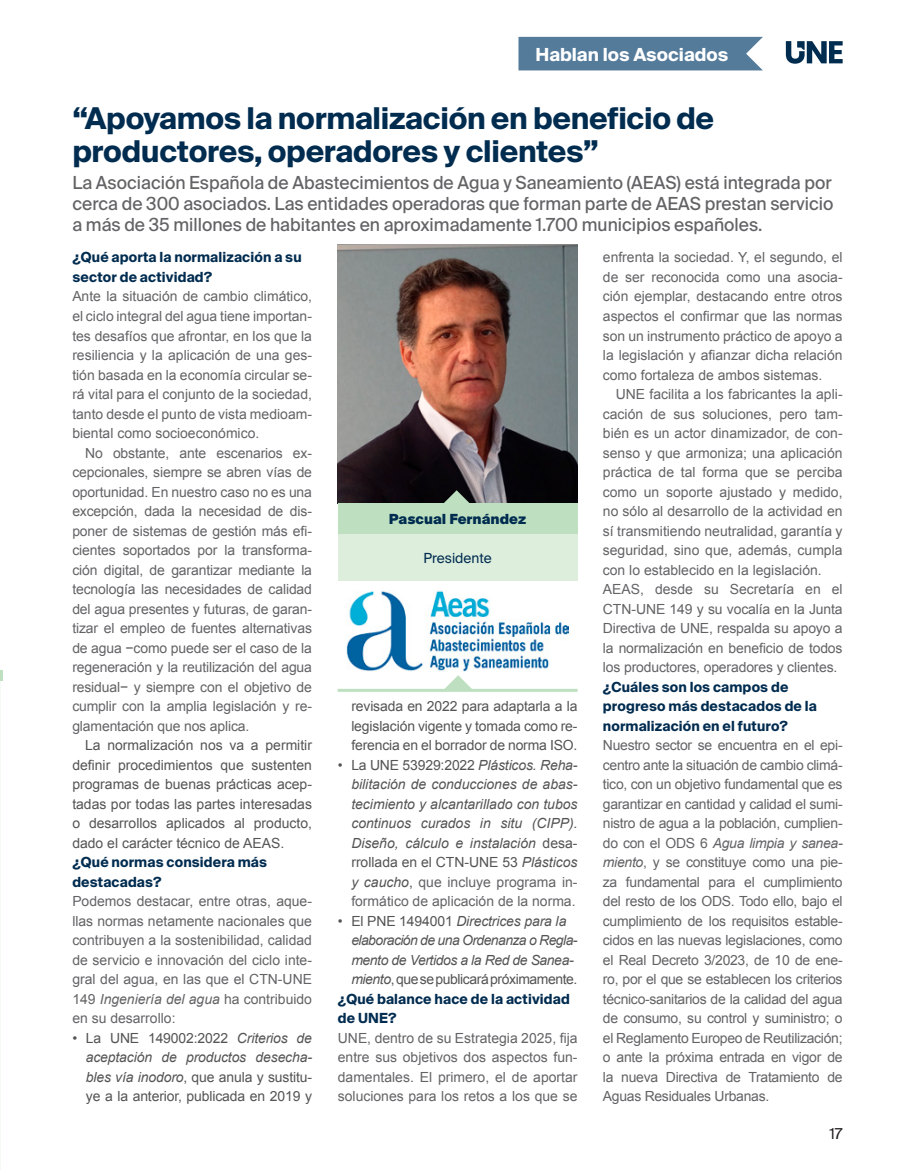
<style>
.page{position:relative;width:915px;height:1170px;background:#fff}
.page>*{position:absolute;margin:0;border:0;box-sizing:border-box;transform-origin:0 0}
.t1{font:700 30px/33px "Suisse Intl";letter-spacing:-.01em;color:#002c50}
.t2{font:18px/21px "Suisse Intl";color:#636366;text-align:justify}
.t3{font:700 18px "Suisse Intl";color:#fff}
.t4{font:15px "Suisse Intl";color:#231f20}
.t5{font:13.95px/19.5px "Arial";color:#636366;text-align:justify}
.t6{font:13.95px/19.5px "Arial";letter-spacing:-.01em;color:#545454;text-align:justify}
.t7{font:italic 13.95px/19.5px "Arial";letter-spacing:-.01em;color:#545454;text-align:justify}
.t8{font:700 13.95px/19.5px "Suisse Intl";letter-spacing:.01em;color:#002c50}
.t9{font:italic 13.95px/19.5px "Arial";letter-spacing:-.03em;color:#545454}
.t10{font:900 13.95px "Suisse Intl";color:#002c50}
.t11{font:13.95px "Suisse Intl";color:#002c50}
.s1{font-style:italic}
.s2{font-style:normal}
.s3{font-style:normal;color:#636366}
</style>
<div class="page">
<svg style="left:0;top:670px;width:3px;height:11px"></svg>
<div style="left:518px;top:37px;width:244px;height:33px;background:#557b9b"></div>
<img style="left:337px;top:245px;width:240px;height:259px">
<svg style="left:436px;top:490px;width:40px;height:14px"></svg>
<img style="left:347px;top:590px;width:221px;height:81px">
<svg style="left:445px;top:675px;width:26px;height:13px"></svg>
<hr style="left:337px;top:688px;width:240px;height:3px;background:#bee0c0">
<div style="left:337px;top:534px;width:240px;height:46px;background:#ded"></div>
<div style="left:337px;top:504px;width:240px;height:30px;background:#bee0c0"></div>
<svg style="left:785px;top:41px;width:57px;height:23px"></svg>
<p class="t3" style="left:535px;top:44px;width:194px">Hablan los Asociados</p>
<h1 class="t1" style="left:72px;top:102px;width:643px">“Apoyamos la normalización en beneficio de productores, operadores y clientes”</h1>
<p class="t2" style="left:72px;top:172px;width:762px">La Asociación Española de Abastecimientos de Agua y Saneamiento (AEAS) está integrada por cerca de 300 asociados. Las entidades operadoras que forman parte de AEAS prestan servicio a más de 35 millones de habitantes en aproximadamente 1.700 municipios españoles.</p>
<p class="t8" style="left:72px;top:248px;width:231px">¿Qué aporta la normalización a su sector de actividad?</p>
<p class="t5" style="left:72px;top:287px;width:241px">Ante la situación de cambio climático, el ciclo integral del agua tiene importan&shy;tes desafíos que afrontar, en los que la resiliencia y la aplicación de una ges&shy;tión basada en la economía circular se&shy;rá vital para el conjunto de la sociedad, tanto desde el punto de vista medioam&shy;biental como socioeconómico.</p>
<p class="t5" style="left:72px;top:443px;width:241px;text-indent:13px">No obstante, ante escenarios ex&shy;cepcionales, siempre se abren vías de oportunidad. En nuestro caso no es una excepción, dada la necesidad de dis&shy;poner de sistemas de gestión más efi&shy;cientes soportados por la transforma&shy;ción digital, de garantizar mediante la tecnología las necesidades de calidad del agua presentes y futuras, de garan&shy;tizar el empleo de fuentes alternativas de agua −como puede ser el caso de la regeneración y la reutilización del agua residual− y siempre con el objetivo de cumplir con la amplia legislación y re&shy;glamentación que nos aplica.</p>
<p class="t6" style="left:72px;top:735px;width:241px;text-indent:13px">La normalización nos va a permitir definir procedimientos que sustenten programas de buenas prácticas acep&shy;tadas por todas las partes interesadas o desarrollos aplicados al producto, dado el carácter técnico de AEAS.</p>
<p class="t8" style="left:72px;top:852px;width:196px">¿Qué normas considera más destacadas?</p>
<p class="t5" style="left:72px;top:891px;width:241px">Podemos destacar, entre otras, aque&shy;llas normas netamente nacionales que contribuyen a la sostenibilidad, calidad de servicio e innovación del ciclo inte&shy;gral del agua, en las que el CTN-UNE 149 <span class="s1">Ingeniería del agua</span> ha contribuido en su desarrollo:</p>
<p class="t6" style="left:86px;top:1028px;width:228px;text-indent:-14px">• La UNE 149002:2022 <span class="s1">Criterios de aceptación de productos desecha&shy;bles vía inodoro</span>, que anula y sustitu&shy;ye a la anterior, publicada en 2019 y</p>
<p class="t10" style="left:389px;top:511px;width:139px">Pascual Fernández</p>
<p class="t11" style="left:423px;top:549px;width:70px">Presidente</p>
<p class="t6" style="left:351px;top:696px;width:228px">revisada en 2022 para adaptarla a la legislación vigente y tomada como re&shy;ferencia en el borrador de norma ISO.</p>
<p class="t7" style="left:351px;top:755px;width:228px;text-indent:-14px"><span class="s2">• La UNE 53929:2022</span> Plásticos. Reha&shy;bilitación de conducciones de abas&shy;tecimiento y alcantarillado con tubos continuos curados in situ (CIPP).<br>Diseño, cálculo e instalación <span class="s2">desa&shy;rrollada en el CTN-UNE 53</span> Plásticos y caucho<span class="s2">,</span> <span class="s3">que incluye programa in&shy;formático de aplicación de la norma.</span></p>
<p class="t9" style="left:351px;top:911px;width:227px;text-indent:-14px"><span class="s2">• El PNE 1494001</span> Directrices para la elaboración de una Ordenanza o Regla&shy;mento de Vertidos a la Red de Sanea&shy;miento<span class="s2">, que se publicará próximamente.</span></p>
<p class="t8" style="left:338px;top:989px;width:233px">¿Qué balance hace de la actividad de UNE?</p>
<p class="t5" style="left:338px;top:1028px;width:241px">UNE, dentro de su Estrategia 2025, fija entre sus objetivos dos aspectos fun&shy;damentales. El primero, el de aportar soluciones para los retos a los que se</p>
<p class="t5" style="left:602px;top:248px;width:241px">enfrenta la sociedad. Y, el segundo, el de ser reconocida como una asocia&shy;ción ejemplar, destacando entre otros aspectos el confirmar que las normas son un instrumento práctico de apoyo a la legislación y afianzar dicha relación como fortaleza de ambos sistemas.</p>
<p class="t5" style="left:602px;top:384px;width:241px;text-align:left;text-indent:13px">UNE facilita a los fabricantes la apli&shy;cación de sus soluciones, pero tam&shy;bién es un actor dinamizador, de con&shy;senso y que armoniza; una aplicación práctica de tal forma que se perciba como un soporte ajustado y medido, no sólo al desarrollo de la actividad en sí transmitiendo neutralidad, garantía y seguridad, sino que, además, cumpla con lo establecido en la legislación.<br>AEAS, desde su Secretaría en el CTN-UNE 149 y su vocalía en la Junta Directiva de UNE, respalda su apoyo a la normalización en beneficio de todos los productores, operadores y clientes.</p>
<p class="t8" style="left:602px;top:677px;width:215px">¿Cuáles son los campos de progreso más destacados de la normalización en el futuro?</p>
<p class="t5" style="left:602px;top:735px;width:241px">Nuestro sector se encuentra en el epi&shy;centro ante la situación de cambio climá&shy;tico, con un objetivo fundamental que es garantizar en cantidad y calidad el sumi&shy;nistro de agua a la población, cumplien&shy;do con el ODS 6 <span class="s1">Agua limpia y sanea&shy;miento</span>, y se constituye como una pie&shy;za fundamental para el cumplimiento del resto de los ODS. Todo ello, bajo el cumplimiento de los requisitos estable&shy;cidos en las nuevas legislaciones, como el Real Decreto 3/2023, de 10 de ene&shy;ro, por el que se establecen los criterios técnico-sanitarios de la calidad del agua de consumo, su control y suministro; o el Reglamento Europeo de Reutilización; o ante la próxima entrada en vigor de la nueva Directiva de Tratamiento de Aguas Residuales Urbanas.</p>
<p class="t4" style="left:829px;top:1125px;width:15px">17</p>
</div>
